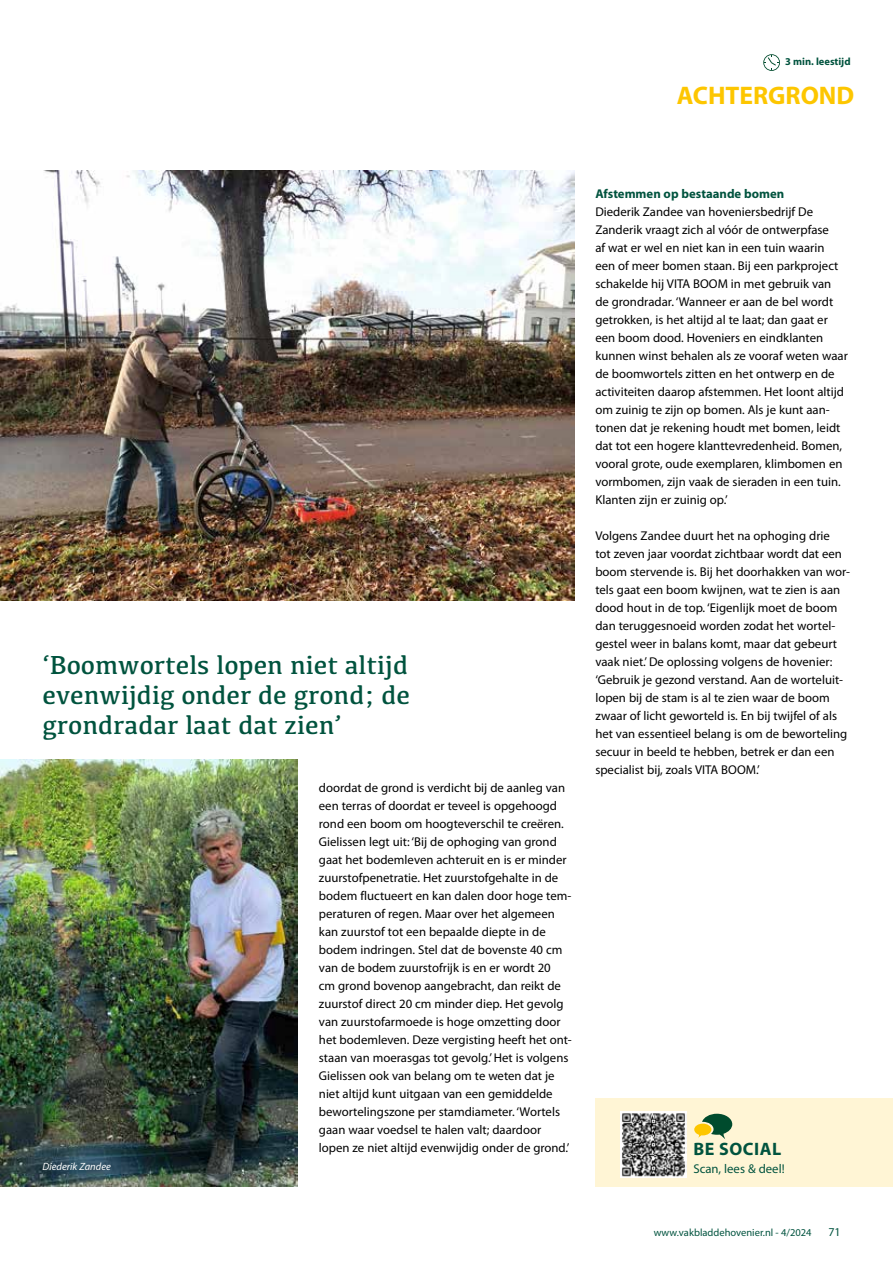
<style>
.page{position:relative;width:893px;height:1263px;background:#fff}
.page>*{position:absolute;margin:0;border:0;box-sizing:border-box;transform-origin:0 0}
.t1{font:27px/30px "Kefa";color:#00533e;text-align:justify}
.t2{font:700 25.5px "Myriad Pro";color:#fdc600}
.t3{font:700 18px "Myriad Pro";letter-spacing:.03em;color:#00533e}
.t4{font:12.75px/18px "Myriad Pro";color:#000}
.t5{font:700 12.75px "Myriad Pro";color:#00533e}
.t6{font:12.75px "Myriad Pro";color:#00533e}
.t7{font:12px "Myriad Pro";color:#00533e}
.t8{font:10.5px "Myriad Pro";color:#00533e}
.t9{font:italic 10.5px "Myriad Pro";color:#fff}
.t10{font:700 10.5px "Myriad Pro";color:#00533e}
</style>
<div class="page">
<img style="left:0;top:170px;width:574px;height:431px">
<img style="left:0;top:760px;width:298px;height:426px">
<svg style="left:763px;top:54px;width:17px;height:17px"></svg>
<div style="left:595px;top:1098px;width:298px;height:89px;background:#fff5d5"></div>
<img style="left:621px;top:1111px;width:65px;height:66px">
<svg style="left:694px;top:1114px;width:38px;height:25px"></svg>
<p class="t10" style="left:785px;top:55px;width:67px">3 min. leestijd</p>
<h2 class="t2" style="left:677px;top:79px;width:179px">ACHTERGROND</h2>
<h1 class="t1" style="left:43px;top:649px;width:369px">‘Boomwortels lopen niet altijd evenwijdig onder de grond; de grondradar laat dat zien’</h1>
<p class="t9" style="left:43px;top:1160px;width:70px">Diederik Zandee</p>
<p class="t4" style="left:319px;top:779px;width:254px">doordat de grond is verdicht bij de aanleg van een terras of doordat er teveel is opgehoogd rond een boom om hoogteverschil te creëren.<br>Gielissen legt uit: ‘Bij de ophoging van grond gaat het bodemleven achteruit en is er minder zuurstofpenetratie. Het zuurstofgehalte in de bodem fluctueert en kan dalen door hoge tem&shy;peraturen of regen. Maar over het algemeen kan zuurstof tot een bepaalde diepte in de bodem indringen. Stel dat de bovenste 40 cm van de bodem zuurstofrijk is en er wordt 20<br>cm grond bovenop aangebracht, dan reikt de zuurstof direct 20 cm minder diep. Het gevolg van zuurstofarmoede is hoge omzetting door het bodemleven. Deze vergisting heeft het ont&shy;staan van moerasgas tot gevolg.’ Het is volgens Gielissen ook van belang om te weten dat je niet altijd kunt uitgaan van een gemiddelde bewortelingszone per stamdiameter. ‘Wortels gaan waar voedsel te halen valt; daardoor lopen ze niet altijd evenwijdig onder de grond.’</p>
<p class="t5" style="left:595px;top:185px;width:191px">Afstemmen op bestaande bomen</p>
<p class="t4" style="left:595px;top:203px;width:254px">Diederik Zandee van hoveniersbedrijf De Zanderik vraagt zich al vóór de ontwerpfase<br>af wat er wel en niet kan in een tuin waarin<br>een of meer bomen staan. Bij een parkproject schakelde hij VITA BOOM in met gebruik van de grondradar. ‘Wanneer er aan de bel wordt getrokken, is het altijd al te laat; dan gaat er een boom dood. Hoveniers en eindklanten kunnen winst behalen als ze vooraf weten waar de boomwortels zitten en het ontwerp en de activiteiten daarop afstemmen. Het loont altijd om zuinig te zijn op bomen. Als je kunt aan&shy;tonen dat je rekening houdt met bomen, leidt dat tot een hogere klanttevredenheid. Bomen, vooral grote, oude exemplaren, klimbomen en vormbomen, zijn vaak de sieraden in een tuin.<br>Klanten zijn er zuinig op.’</p>
<p class="t4" style="left:595px;top:527px;width:256px">Volgens Zandee duurt het na ophoging drie<br>tot zeven jaar voordat zichtbaar wordt dat een boom stervende is. Bij het doorhakken van wor&shy;tels gaat een boom kwijnen, wat te zien is aan dood hout in de top. ‘Eigenlijk moet de boom dan teruggesnoeid worden zodat het wortel&shy;gestel weer in balans komt, maar dat gebeurt vaak niet.’ De oplossing volgens de hovenier: ‘Gebruik je gezond verstand. Aan de worteluit&shy;lopen bij de stam is al te zien waar de boom zwaar of licht geworteld is. En bij twijfel of als het van essentieel belang is om de beworteling secuur in beeld te hebben, betrek er dan een specialist bij, zoals VITA BOOM.’</p>
<h3 class="t3" style="left:693px;top:1137px;width:89px">BE SOCIAL</h3>
<p class="t6" style="left:693px;top:1161px;width:93px">Scan, lees &amp; deel!</p>
<p class="t8" style="left:654px;top:1226px;width:159px">www.vakbladdehovenier.nl - 4/2024</p>
<p class="t7" style="left:828px;top:1224px;width:14px">71</p>
</div>
